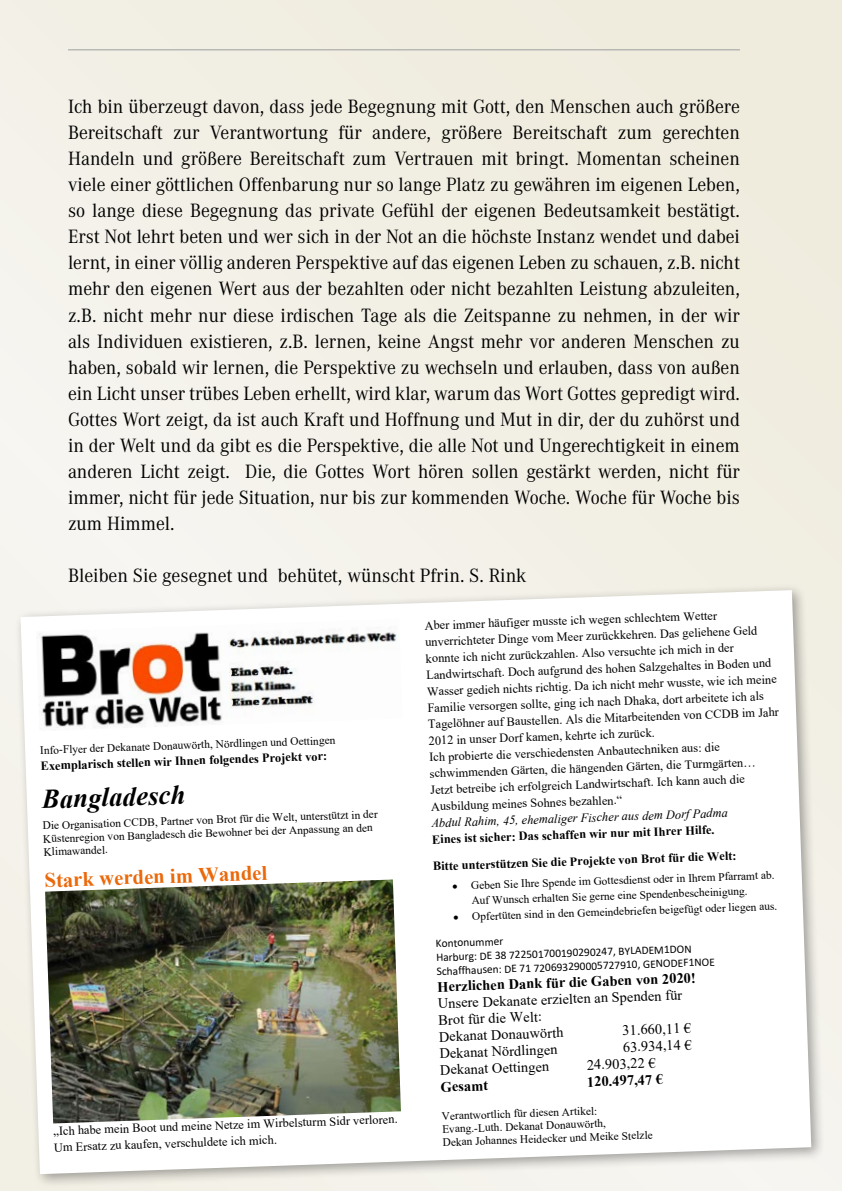
<style>
.page{position:relative;width:842px;height:1191px;background:#f2efe4}
.page>*{position:absolute;margin:0;border:0;box-sizing:border-box;transform-origin:0 0}
.t1{font:italic 700 26.8px "Times New Roman";color:#000}
.t2{font:700 20.6px "Times New Roman";color:#ea690b}
.t3{font:20px/26px "Corporate A";color:#000;text-align:justify;scale:.96 1}
.t4{font:20px "Corporate A";color:#000}
.t5{font:16px "Corporate S";color:#000}
.t6{font:14.4px/16.6px "Times New Roman";color:#000}
.t7{font:700 14.4px "Times New Roman";color:#000}
.t8{font:12.4px/16.4px "Times New Roman";color:#000}
.t9{font:700 12.4px/26.8px "Times New Roman";color:#000}
.t10{font:italic 12.4px "Times New Roman";color:#000}
.t11{font:11.4px/13px "Times New Roman";color:#000}
.t12{font:11.4px/14px "Calibri";color:#000}
</style>
<div class="page">
<hr style="left:68px;top:49px;width:672px;height:1px;background:#9c9e9f">
<div style="left:14px;top:583px;width:811px;height:606px;background:#000;opacity:.35"></div>
<svg style="left:20px;top:590px;width:791px;height:584px;background:#fcfcfb"></svg>
<img style="left:36px;top:619px;width:366px;height:112px">
<img style="left:45px;top:879px;width:356px;height:244px">
<p class="t3" style="left:68px;top:94px;width:701px">Ich bin überzeugt davon, dass jede Begegnung mit Gott, den Menschen auch größere Bereitschaft zur Verantwortung für andere, größere Bereitschaft zum gerechten Handeln und größere Bereitschaft zum Vertrauen mit bringt. Momentan scheinen viele einer göttlichen Offenbarung nur so lange Platz zu gewähren im eigenen Leben, so lange diese Begegnung das private Gefühl der eigenen Bedeutsamkeit bestätigt.<br>Erst Not lehrt beten und wer sich in der Not an die höchste Instanz wendet und dabei lernt, in einer völlig anderen Perspektive auf das eigenen Leben zu schauen, z.B. nicht mehr den eigenen Wert aus der bezahlten oder nicht bezahlten Leistung abzuleiten, z.B. nicht mehr nur diese irdischen Tage als die Zeitspanne zu nehmen, in der wir als Individuen existieren, z.B. lernen, keine Angst mehr vor anderen Menschen zu haben, sobald wir lernen, die Perspektive zu wechseln und erlauben, dass von außen ein Licht unser trübes Leben erhellt, wird klar, warum das Wort Gottes gepredigt wird.<br>Gottes Wort zeigt, da ist auch Kraft und Hoffnung und Mut in dir, der du zuhörst und in der Welt und da gibt es die Perspektive, die alle Not und Ungerechtigkeit in einem anderen Licht zeigt. Die, die Gottes Wort hören sollen gestärkt werden, nicht für immer, nicht für jede Situation, nur bis zur kommenden Woche. Woche für Woche bis zum Himmel.</p>
<p class="t4" style="left:68px;top:564px;width:460px">Bleiben Sie gesegnet und behütet, wünscht Pfrin. S. Rink</p>
<p class="t11" style="left:40px;top:743px;width:297px;rotate:-2deg">Info-Flyer der Dekanate Donauwörth, Nördlingen und Oettingen</p>
<p class="t9" style="left:40px;top:752px;width:288px;rotate:-2deg">Exemplarisch stellen wir Ihnen folgendes Projekt vor:</p>
<h1 class="t1" style="left:41px;top:780px;width:145px;rotate:-2deg">Bangladesch</h1>
<p class="t11" style="left:42px;top:818px;width:337px;rotate:-2deg">Die Organisation CCDB, Partner von Brot für die Welt, unterstützt in der<br>Küstenregion von Bangladesch die Bewohner bei der Anpassung an den<br>Klimawandel.</p>
<p class="t2" style="left:44px;top:865px;width:224px;rotate:-2deg">Stark werden im Wandel</p>
<p class="t8" style="left:53px;top:1122px;width:346px;rotate:-2deg">„Ich habe mein Boot und meine Netze im Wirbelsturm Sidr verloren.<br>Um Ersatz zu kaufen, verschuldete ich mich.</p>
<p class="t5" style="left:68px;top:1125px;width:182px">Oktober bis Dezember 2021</p>
<p class="t8" style="left:424px;top:617px;width:353px;rotate:-2deg">Aber immer häufiger musste ich wegen schlechtem Wetter unverrichteter Dinge vom Meer zurückkehren. Das geliehene Geld konnte ich nicht zurückzahlen. Also versuchte ich mich in der Landwirtschaft. Doch aufgrund des hohen Salzgehaltes in Boden und Wasser gedieh nichts richtig. Da ich nicht mehr wusste, wie ich meine Familie versorgen sollte, ging ich nach Dhaka, dort arbeitete ich als Tagelöhner auf Baustellen. Als die Mitarbeitenden von CCDB im Jahr 2012 in unser Dorf kamen, kehrte ich zurück.<br>Ich probierte die verschiedensten Anbautechniken aus: die schwimmenden Gärten, die hängenden Gärten, die Turmgärten… Jetzt betreibe ich erfolgreich Landwirtschaft. Ich kann auch die Ausbildung meines Sohnes bezahlen.“</p>
<p class="t10" style="left:431px;top:814px;width:298px;rotate:-2deg">Abdul Rahim, 45, ehemaliger Fischer aus dem Dorf Padma</p>
<p class="t9" style="left:432px;top:825px;width:305px;rotate:-2deg">Eines ist sicher: Das schaffen wir nur mit Ihrer Hilfe.<br>Bitte unterstützen Sie die Projekte von Brot für die Welt:</p>
<p class="t11" style="left:471px;top:877px;width:305px;line-height:15.2px;text-indent:-19px;rotate:-2deg">• Geben Sie Ihre Spende im Gottesdienst oder in Ihrem Pfarramt ab.<br>Auf Wunsch erhalten Sie gerne eine Spendenbescheinigung.</p>
<p class="t11" style="left:453px;top:910px;width:325px;rotate:-2deg">• Opfertüten sind in den Gemeindebriefen beigefügt oder liegen aus.</p>
<p class="t12" style="left:435px;top:936px;width:280px;rotate:-2deg">Kontonummer<br>Harburg: DE 38 722501700190290247, BYLADEM1DON<br>Schaffhausen: DE 71 720693290005727910, GENODEF1NOE</p>
<p class="t7" style="left:437px;top:976px;width:260px;rotate:-2deg">Herzlichen Dank für die Gaben von 2020!</p>
<p class="t6" style="left:437px;top:994px;width:246px;rotate:-2deg">Unsere Dekanate erzielten an Spenden für<br>Brot für die Welt:<br>Dekanat Donauwörth</p>
<p class="t6" style="left:622px;top:1021px;width:70px;rotate:-2deg">31.660,11 €</p>
<p class="t6" style="left:439px;top:1044px;width:120px;rotate:-2deg">Dekanat Nördlingen</p>
<p class="t6" style="left:623px;top:1038px;width:70px;rotate:-2deg">63.934,14 €</p>
<p class="t6" style="left:440px;top:1061px;width:111px;rotate:-2deg">Dekanat Oettingen</p>
<p class="t6" style="left:586px;top:1056px;width:70px;rotate:-2deg">24.903,22 €</p>
<p class="t7" style="left:440px;top:1076px;width:49px;rotate:-2deg">Gesamt</p>
<p class="t7" style="left:587px;top:1071px;width:78px;rotate:-2deg">120.497,47 €</p>
<p class="t11" style="left:441px;top:1109px;width:212px;rotate:-2deg">Verantwortlich für diesen Artikel:<br>Evang.-Luth. Dekanat Donauwörth,<br>Dekan Johannes Heidecker und Meike Stelzle</p>
</div>
